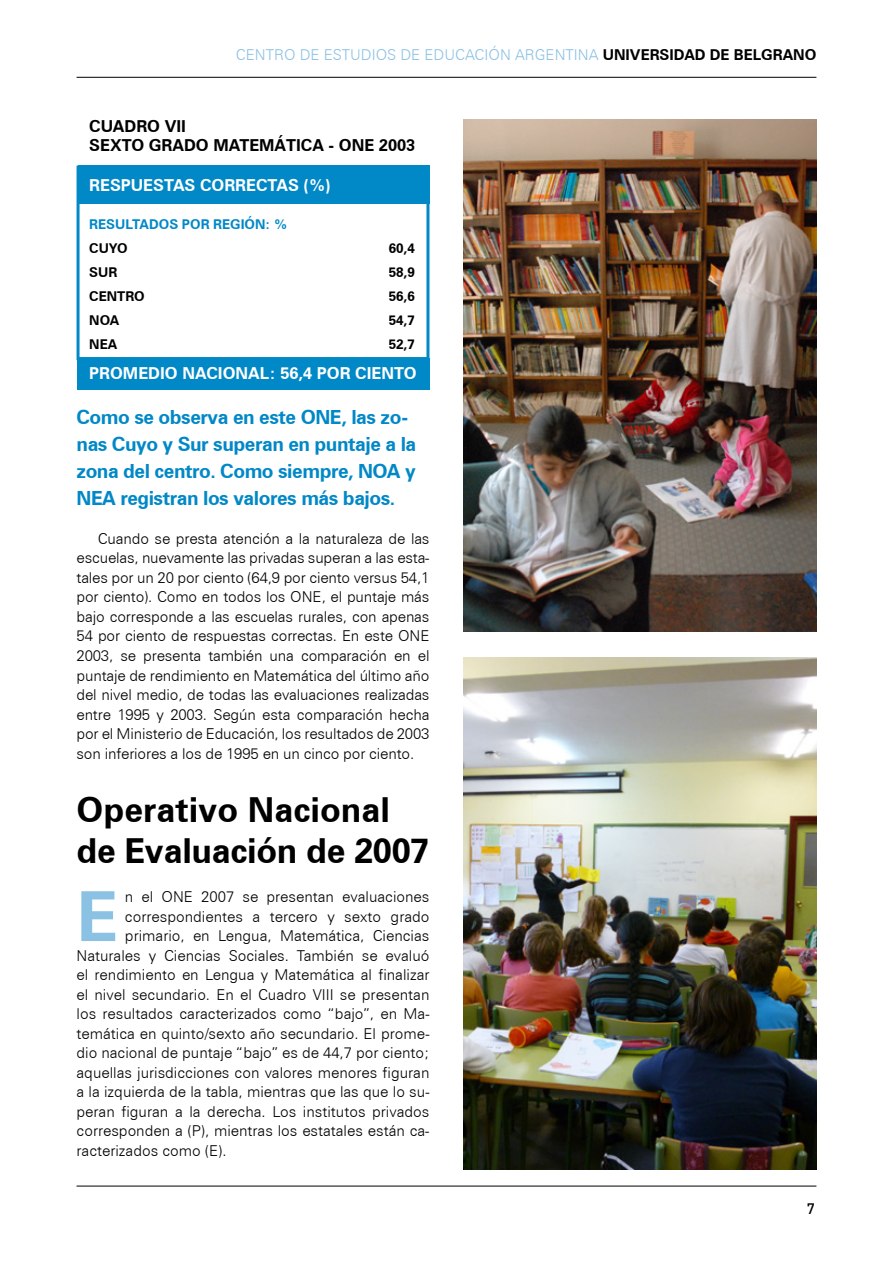
<style>
.page{position:relative;width:893px;height:1263px;background:#fff}
.page>*{position:absolute;margin:0;border:0;box-sizing:border-box;transform-origin:0 0}
.t1{font:700 69.15px "Zurich BT";color:#8bc1e3}
.t2{font:700 34.5px/41.4px "Zurich BT";color:#000}
.t3{font:700 19.5px/27px "Zurich BT";letter-spacing:-.025em;color:#0088c7}
.t4{font:700 16.5px "Zurich BT";color:#fff}
.t5{font:700 16.5px/19.8px "Zurich BT";color:#000}
.t6{font:300 15px/19.5px "Zurich BT";color:#000;text-align:justify}
.t7{font:300 15px "Zurich BT";color:#8bc1e3}
.t8{font:500 15px "DIN Pro";color:#000}
.t9{font:700 13.5px "Zurich BT";color:#000}
.t10{font:700 13.5px "Zurich BT";color:#0088c7}
.s1{font-weight:700;color:#000}
</style>
<div class="page">
<hr style="left:77px;top:77px;width:739px;height:1px;background:#000">
<hr style="left:77px;top:1186px;width:739px;height:1px;background:#000">
<img style="left:463px;top:119px;width:353px;height:512px">
<img style="left:463px;top:657px;width:353px;height:512px">
<div style="left:78px;top:166px;width:351px;height:38px;background:#0088c7"></div>
<div style="left:77px;top:358px;width:352px;height:32px;background:#0088c7"></div>
<div style="left:77px;top:166px;width:352px;height:194px;border:3px solid #0088c7"></div>
<p class="t7" style="left:236px;top:45px;width:582px">CENTRO DE ESTUDIOS DE EDUCACIÓN ARGENTINA <span class="s1">UNIVERSIDAD DE BELGRANO</span></p>
<p class="t5" style="left:89px;top:116px;width:48px">Cuadro</p>
<p class="t5" style="left:89px;top:116px;width:328px;text-indent:75px">VII<br>SEXTO GRADO MATEMÁTICA - ONE 2003</p>
<p class="t4" style="left:89px;top:175px;width:243px">RESPUESTAS CORRECTAS (%)</p>
<p class="t10" style="left:89px;top:215px;width:19px">Resu</p>
<p class="t10" style="left:125px;top:215px;width:34px">ltados</p>
<p class="t10" style="left:182px;top:215px;width:10px">por</p>
<p class="t10" style="left:213px;top:215px;width:10px">región</p>
<p class="t10" style="left:265px;top:215px;width:24px">: %</p>
<p class="t9" style="left:89px;top:239px;width:18px">Cuyo</p>
<p class="t9" style="left:389px;top:239px;width:28px">60,4</p>
<p class="t9" style="left:89px;top:264px;width:16px">Sur</p>
<p class="t9" style="left:389px;top:264px;width:28px">58,9</p>
<p class="t9" style="left:89px;top:288px;width:18px">Centro</p>
<p class="t9" style="left:389px;top:288px;width:28px">56,6</p>
<p class="t9" style="left:89px;top:312px;width:27px">NOA</p>
<p class="t9" style="left:389px;top:312px;width:28px">54,7</p>
<p class="t9" style="left:89px;top:336px;width:25px">NEA</p>
<p class="t9" style="left:389px;top:336px;width:28px">52,7</p>
<p class="t4" style="left:89px;top:363px;width:22px">Promedio</p>
<p class="t4" style="left:182px;top:363px;width:35px">nacion</p>
<p class="t4" style="left:248px;top:363px;width:81px">al: 56,4 por</p>
<p class="t4" style="left:355px;top:363px;width:11px">ciento</p>
<h3 class="t3" style="left:77px;top:403px;width:341px">Como se observa en este ONE, las zo&shy;nas Cuyo y Sur superan en puntaje a la zona del centro. Como siempre, NOA y NEA registran los valores más bajos.</h3>
<p class="t6" style="left:77px;top:529px;width:354px;text-indent:21px">Cuando se presta atención a la naturaleza de las escuelas, nuevamente las privadas superan a las esta&shy;tales por un 20 por ciento (64,9 por ciento versus 54,1 por ciento). Como en todos los ONE, el puntaje más bajo corresponde a las escuelas rurales, con apenas 54 por ciento de respuestas correctas. En este ONE 2003, se presenta también una comparación en el puntaje de rendimiento en Matemática del último año del nivel medio, de todas las evaluaciones realizadas entre 1995 y 2003. Según esta comparación hecha por el Ministerio de Educación, los resultados de 2003 son inferiores a los de 1995 en un cinco por ciento.</p>
<h2 class="t2" style="left:77px;top:788px;width:354px">Operativo Nacional de Evaluación de 2007</h2>
<h1 class="t1" style="left:77px;top:874px;width:43px">E</h1>
<p class="t6" style="left:125px;top:887px;width:306px">n el ONE 2007 se presentan evaluaciones</p>
<p class="t6" style="left:125px;top:906px;width:306px">correspondientes a tercero y sexto grado</p>
<p class="t6" style="left:125px;top:926px;width:306px">primario, en Lengua, Matemática, Ciencias</p>
<p class="t6" style="left:77px;top:945px;width:354px">Naturales y Ciencias Sociales. También se evaluó</p>
<p class="t6" style="left:77px;top:965px;width:354px">el rendimiento en Lengua y Matemática al finalizar</p>
<p class="t6" style="left:77px;top:984px;width:354px">el nivel secundario. En el Cuadro VIII se presentan</p>
<p class="t6" style="left:77px;top:1004px;width:354px">los resultados caracterizados como “bajo”, en Ma-</p>
<p class="t6" style="left:77px;top:1023px;width:354px">temática en quinto/sexto año secundario. El prome-</p>
<p class="t6" style="left:77px;top:1043px;width:354px">dio nacional de puntaje “bajo” es de 44,7 por ciento;</p>
<p class="t6" style="left:77px;top:1062px;width:354px">aquellas jurisdicciones con valores menores figuran</p>
<p class="t6" style="left:77px;top:1082px;width:354px">a la izquierda de la tabla, mientras que las que lo su-</p>
<p class="t6" style="left:77px;top:1101px;width:354px">peran figuran a la derecha. Los institutos privados</p>
<p class="t6" style="left:77px;top:1121px;width:354px">corresponden a (P), mientras los estatales están ca-</p>
<p class="t6" style="left:77px;top:1140px;width:151px">racterizados como (E).</p>
<p class="t8" style="left:807px;top:1198px;width:9px">7</p>
</div>
